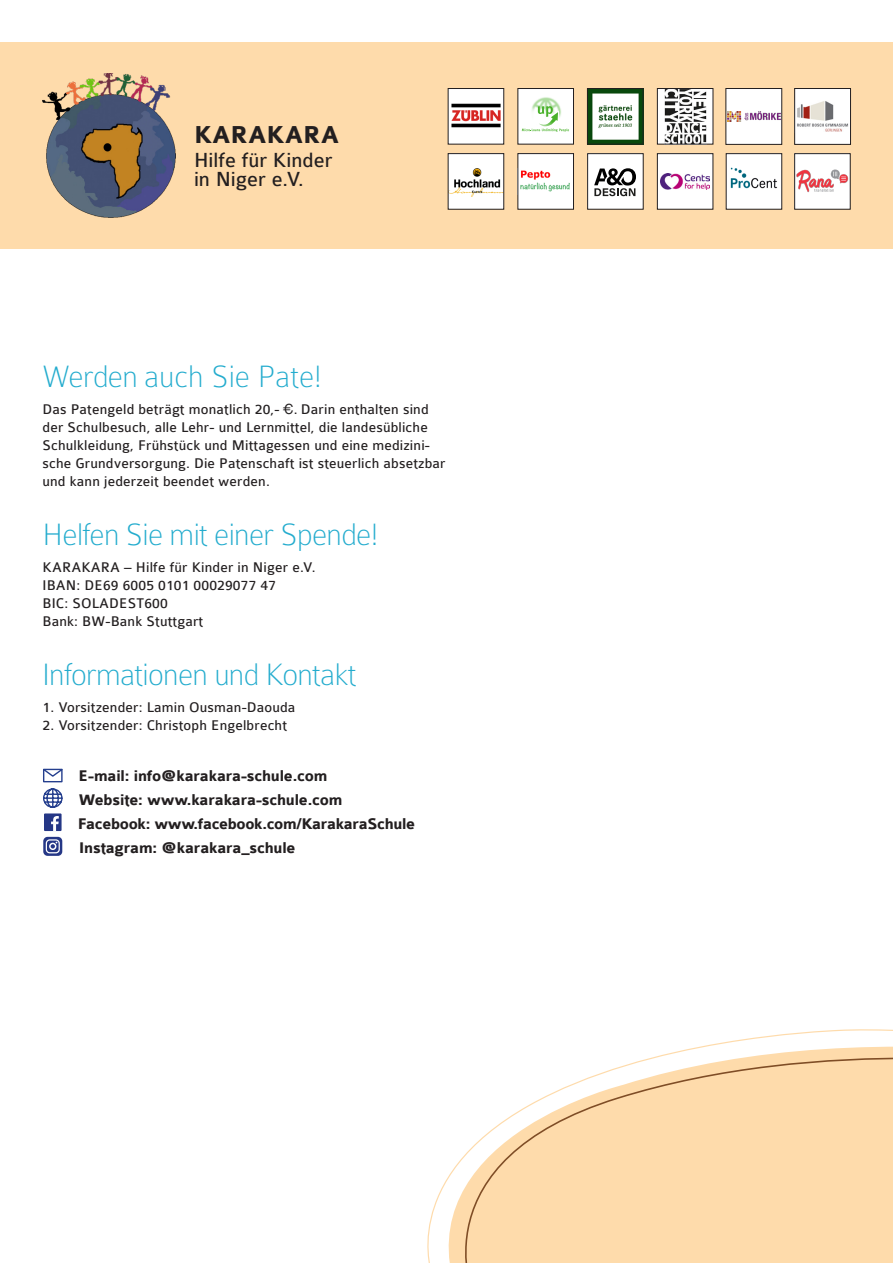
<style>
.page{position:relative;width:893px;height:1263px;background:#fff}
.page>*{position:absolute;margin:0;border:0;box-sizing:border-box;transform-origin:0 0}
.t1{font:100 33px "Colaborate";letter-spacing:-.02em;color:#24acce}
.t2{font:100 33px "Colaborate";color:#24acce}
.t3{font:700 26.1px "Colaborate";color:#231f20}
.t4{font:21.75px "Colaborate";color:#231f20}
.t5{font:700 16.5px "Colaborate";letter-spacing:-.01em;color:#231f20}
.t6{font:15px/18px "Colaborate";letter-spacing:.01em;color:#231f20}
.s1{font-family:"Helvetica";font-size:14.1px}
</style>
<div class="page">
<svg style="left:427px;top:1029px;width:466px;height:234px"></svg>
<div style="left:0;top:43px;width:893px;height:206px;background:#fedbab"></div>
<div style="left:448px;top:89px;width:56px;height:55px;background:#fff"></div>
<img style="left:451px;top:103px;width:50px;height:25px">
<div style="left:448px;top:88px;width:56px;height:56px;border:1px solid #231f20"></div>
<div style="left:657px;top:89px;width:56px;height:55px;background:#fff"></div>
<img style="left:664px;top:90px;width:42px;height:52px">
<div style="left:657px;top:88px;width:56px;height:56px;border:1px solid #231f20"></div>
<div style="left:518px;top:89px;width:55px;height:55px;background:#fff"></div>
<img style="left:521px;top:97px;width:39px;height:34px">
<svg style="left:522px;top:106px;width:47px;height:26px"></svg>
<div style="left:518px;top:88px;width:56px;height:56px;border:1px solid #231f20"></div>
<div style="left:448px;top:154px;width:56px;height:55px;background:#fff"></div>
<img style="left:450px;top:168px;width:52px;height:28px">
<img style="left:589px;top:90px;width:52px;height:52px">
<div style="left:587px;top:88px;width:56px;height:56px;border:1px solid #231f20"></div>
<img style="left:43px;top:74px;width:132px;height:144px">
<div style="left:726px;top:88px;width:56px;height:56px;background:#fff"></div>
<img style="left:728px;top:111px;width:52px;height:11px">
<div style="left:726px;top:88px;width:56px;height:57px;border:1px solid #231f20"></div>
<div style="left:795px;top:88px;width:55px;height:56px;background:#fff"></div>
<img style="left:797px;top:101px;width:52px;height:31px">
<div style="left:794px;top:88px;width:57px;height:57px;border:1px solid #231f20"></div>
<div style="left:657px;top:154px;width:56px;height:55px;background:#fff"></div>
<img style="left:661px;top:173px;width:48px;height:16px">
<div style="left:657px;top:153px;width:56px;height:56px;border:1px solid #231f20"></div>
<div style="left:726px;top:154px;width:56px;height:55px;background:#fff"></div>
<img style="left:730px;top:168px;width:47px;height:21px">
<div style="left:726px;top:153px;width:56px;height:56px;border:1px solid #231f20"></div>
<div style="left:795px;top:154px;width:55px;height:55px;background:#fff"></div>
<img style="left:796px;top:170px;width:52px;height:23px">
<div style="left:794px;top:153px;width:56px;height:56px;border:1px solid #231f20"></div>
<div style="left:518px;top:154px;width:55px;height:55px;background:#fff"></div>
<img style="left:520px;top:170px;width:50px;height:22px">
<div style="left:518px;top:153px;width:56px;height:56px;border:1px solid #231f20"></div>
<div style="left:588px;top:154px;width:55px;height:55px;background:#fff"></div>
<div style="left:587px;top:153px;width:56px;height:56px;border:1px solid #231f20"></div>
<svg style="left:594px;top:168px;width:42px;height:28px"></svg>
<div style="left:44px;top:813px;width:18px;height:18px;background:#253786"></div>
<svg style="left:51px;top:816px;width:8px;height:15px"></svg>
<svg style="left:43px;top:837px;width:19px;height:19px"></svg>
<div style="left:43px;top:769px;width:20px;height:13px;border:1px solid #253f8e"></div>
<svg style="left:43px;top:768px;width:20px;height:10px"></svg>
<svg style="left:43px;top:788px;width:20px;height:20px"></svg>
<p class="t3" style="left:194px;top:121px;width:147px">KARAKARA</p>
<p class="t4" style="left:194px;top:148px;width:140px">Hilfe für Kinder</p>
<p class="t4" style="left:194px;top:168px;width:111px">in Niger e.V.</p>
<p class="t2" style="left:43px;top:360px;width:281px">Werden auch Sie Pate!</p>
<p class="t6" style="left:43px;top:401px;width:405px">Das Patengeld beträgt monatlich 20,- <span class="s1">€</span>. Darin enthalten sind der Schulbesuch, alle Lehr- und Lernmittel, die landesübliche Schulkleidung, Frühstück und Mittagessen und eine medizini&shy;sche Grundversorgung. Die Patenschaft ist steuerlich absetzbar und kann jederzeit beendet werden.</p>
<p class="t1" style="left:43px;top:518px;width:337px">Helfen Sie mit einer Spende!</p>
<p class="t6" style="left:43px;top:559px;width:275px">KARAKARA – Hilfe für Kinder in Niger e.V.<br>IBAN: DE69 6005 0101 00029077 47</p>
<p class="t6" style="left:43px;top:595px;width:127px">BIC: SOLADEST600</p>
<p class="t6" style="left:43px;top:613px;width:162px">Bank: BW-Bank Stuttgart</p>
<p class="t1" style="left:43px;top:658px;width:315px">Informationen und Kontakt</p>
<p class="t6" style="left:43px;top:699px;width:254px">1. Vorsitzender: Lamin Ousman-Daouda</p>
<p class="t6" style="left:43px;top:717px;width:246px">2. Vorsitzender: Christoph Engelbrecht</p>
<p class="t5" style="left:78px;top:767px;width:251px">E-mail: info@karakara-schule.com</p>
<p class="t5" style="left:79px;top:791px;width:265px">Website: www.karakara-schule.com</p>
<p class="t5" style="left:78px;top:815px;width:339px">Facebook: www.facebook.com/KarakaraSchule</p>
<p class="t5" style="left:79px;top:839px;width:218px">Instagram: @karakara_schule</p>
</div>
